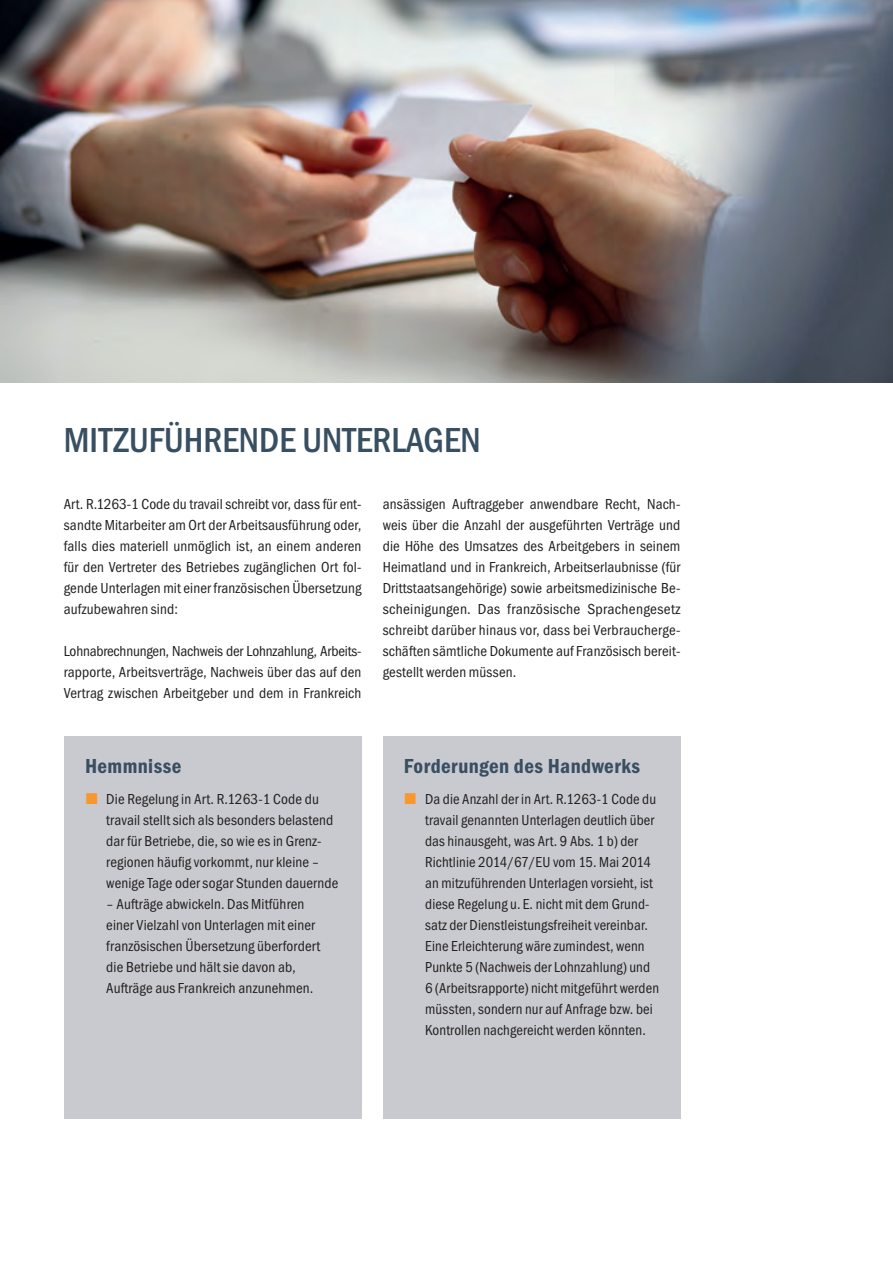
<style>
.page{position:relative;width:893px;height:1263px;background:#fff}
.page>*{position:absolute;margin:0;border:0;box-sizing:border-box;transform-origin:0 0}
.Head_2{font:500 condensed 36px "Franklin Gothic";color:#384f61}
.Subhead_Grau{font:600 condensed 21px "Franklin Gothic";letter-spacing:.02em;color:#384f61}
.Copy_Block{font:condensed 15px/21px "Franklin Gothic";letter-spacing:.01em;color:#231f20;text-align:justify}
</style>
<div class="page">
<img style="left:0;top:0;width:893px;height:383px">
<div style="left:64px;top:736px;width:297px;height:382px;background:#c9cad0"></div>
<div style="left:383px;top:736px;width:297px;height:382px;background:#c9cad0"></div>
<p class="Head_2" style="left:64px;top:420px;width:418px">MITZUFÜHRENDE UNTERLAGEN</p>
<p class="Copy_Block" style="left:64px;top:493px;width:299px">Art. R.1263-1 Code du travail schreibt vor, dass für ent&shy;sandte Mitarbeiter am Ort der Arbeitsausführung oder, falls dies materiell unmöglich ist, an einem anderen für den Vertreter des Betriebes zugänglichen Ort fol&shy;gende Unterlagen mit einer französischen Übersetzung aufzubewahren sind:</p>
<p class="Copy_Block" style="left:64px;top:640px;width:299px">Lohnabrechnungen, Nachweis der Lohnzahlung, Arbeits&shy;rapporte, Arbeitsverträge, Nachweis über das auf den Vertrag zwischen Arbeitgeber und dem in Frankreich</p>
<p class="Copy_Block" style="left:383px;top:493px;width:299px">ansässigen Auftraggeber anwendbare Recht, Nach&shy;weis über die Anzahl der ausgeführten Verträge und die Höhe des Umsatzes des Arbeitgebers in seinem Heimatland und in Frankreich, Arbeitserlaubnisse (für Drittstaatsangehörige) sowie arbeitsmedizinische Be&shy;scheinigungen. Das französische Sprachengesetz schreibt darüber hinaus vor, dass bei Verbraucherge&shy;schäften sämtliche Dokumente auf Französisch bereit&shy;gestellt werden müssen.</p>
<p class="Subhead_Grau" style="left:85px;top:754px;width:98px">Hemmnisse</p>
<p class="Subhead_Grau" style="left:404px;top:754px;width:238px">Forderungen des Handwerks</p>
<p class="Copy_Block" style="left:106px;top:789px;width:234px;text-align:left">Die Regelung in Art. R.1263-1 Code du travail stellt sich als besonders belastend dar für Betriebe, die, so wie es in Grenz&shy;regionen häufig vorkommt, nur kleine – wenige Tage oder sogar Stunden dauernde</p>
<p class="Copy_Block" style="left:106px;top:894px;width:215px;text-align:left">– Aufträge abwickeln. Das Mitführen einer Vielzahl von Unterlagen mit einer französischen Übersetzung überfordert die Betriebe und hält sie davon ab, Aufträge aus Frankreich anzunehmen.</p>
<p class="Copy_Block" style="left:425px;top:789px;width:235px;text-align:left">Da die Anzahl der in Art. R.1263-1 Code du travail genannten Unterlagen deutlich über das hinausgeht, was Art. 9 Abs. 1 b) der Richtlinie 2014/67/EU vom 15. Mai 2014 an mitzuführenden Unterlagen vorsieht, ist diese Regelung u. E. nicht mit dem Grund&shy;satz der Dienstleistungsfreiheit vereinbar.<br>Eine Erleichterung wäre zumindest, wenn Punkte 5 (Nachweis der Lohnzahlung) und 6 (Arbeitsrapporte) nicht mitgeführt werden müssten, sondern nur auf Anfrage bzw. bei Kontrollen nachgereicht werden könnten.</p>
</div>
